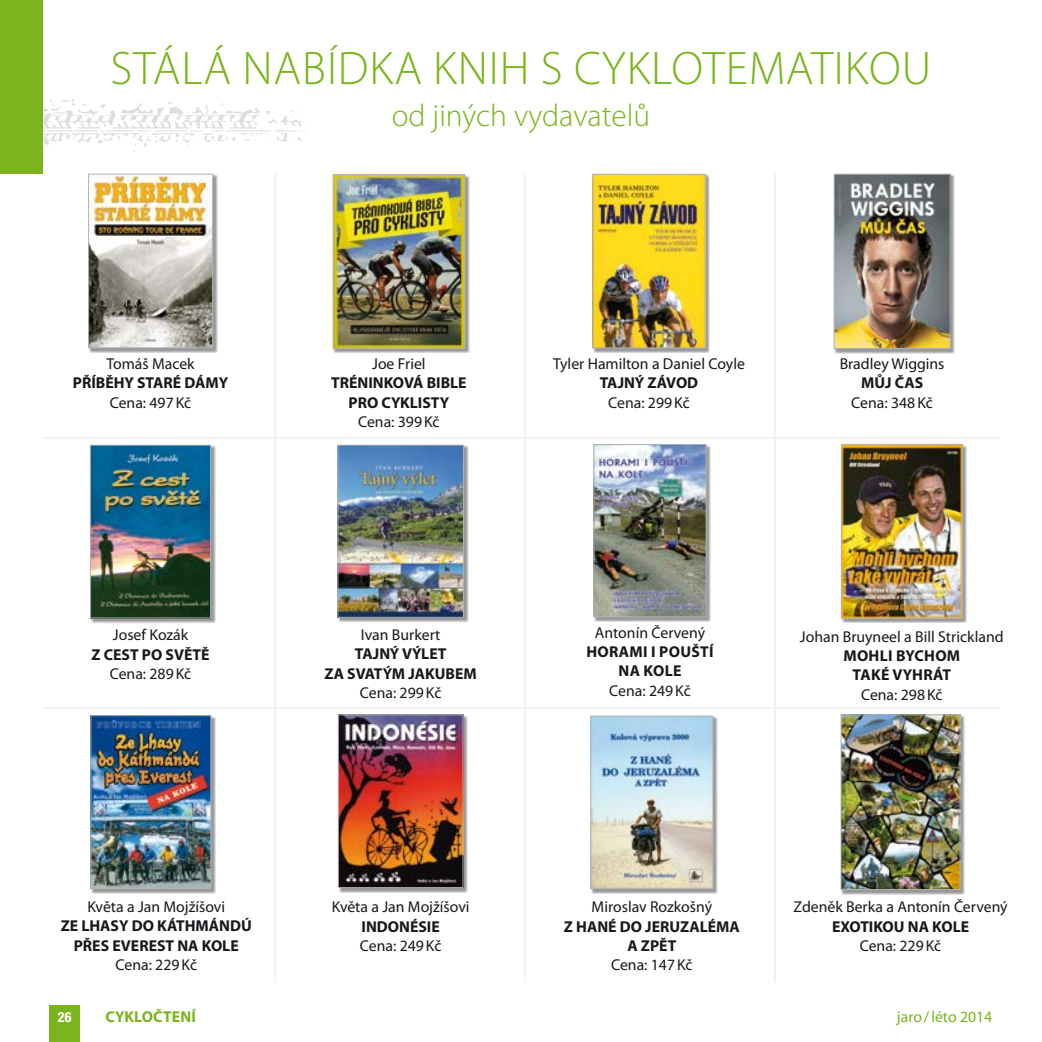
<style>
.page{position:relative;width:1042px;height:1042px;background:#fff}
.page>*{position:absolute;margin:0;border:0;box-sizing:border-box;transform-origin:0 0}
.t1{font:300 47.25px "Myriad Pro";letter-spacing:.02em;color:#7ab51d}
.t2{font:300 31.5px "Myriad Pro";color:#7ab51d}
.t3{font:15.75px "Myriad Pro";color:#1a171c}
.t4{font:700 15.75px/19.2px "Myriad Pro";color:#1a171c;text-align:center}
.t5{font:700 15.75px/19.2px "Myriad Pro";letter-spacing:.02em;color:#1a171c;text-align:center}
.t6{font:15.75px "Myriad Pro";color:#7ab51d}
.t7{font:700 15.75px "Myriad Pro";letter-spacing:.01em;color:#7ab51d}
.t8{font:700 condensed 14px "Helvetica Neue LT Pro";color:#fff}
</style>
<div class="page">
<svg style="left:42px;top:99px;width:266px;height:53px"></svg>
<div style="left:0;top:0;width:42px;height:174px;background:#7ab51d"></div>
<hr style="left:42px;top:437px;width:958px;height:2px;background:#f2f1f1">
<div style="left:91px;top:715px;width:125px;height:178px;background:#1a171c;opacity:.45"></div>
<img style="left:92px;top:717px;width:117px;height:170px">
<div style="left:90px;top:715px;width:121px;height:174px;border:1px solid #b1b3b4"></div>
<div style="left:90px;top:445px;width:126px;height:178px;background:#1a171c;opacity:.45"></div>
<img style="left:92px;top:447px;width:117px;height:169px">
<div style="left:90px;top:445px;width:121px;height:173px;border:1px solid #b1b3b4"></div>
<div style="left:338px;top:714px;width:130px;height:179px;background:#1a171c;opacity:.45"></div>
<img style="left:340px;top:716px;width:121px;height:170px">
<div style="left:338px;top:714px;width:125px;height:174px;border:1px solid #b1b3b4"></div>
<div style="left:590px;top:716px;width:128px;height:177px;background:#1a171c;opacity:.45"></div>
<img style="left:592px;top:717px;width:119px;height:170px">
<div style="left:590px;top:715px;width:123px;height:174px;border:1px solid #b1b3b4"></div>
<hr style="left:274px;top:174px;width:2px;height:808px;background:#f2f1f1">
<hr style="left:524px;top:174px;width:2px;height:808px;background:#f2f1f1">
<hr style="left:774px;top:174px;width:2px;height:808px;background:#f2f1f1">
<div style="left:841px;top:714px;width:124px;height:181px;background:#1a171c;opacity:.45"></div>
<img style="left:842px;top:716px;width:116px;height:172px">
<div style="left:840px;top:714px;width:120px;height:176px;border:1px solid #b1b3b4"></div>
<hr style="left:42px;top:707px;width:958px;height:2px;background:#f2f1f1">
<div style="left:338px;top:445px;width:131px;height:177px;background:#1a171c;opacity:.45"></div>
<img style="left:339px;top:447px;width:123px;height:169px">
<div style="left:337px;top:445px;width:127px;height:173px;border:1px solid #b1b3b4"></div>
<div style="left:594px;top:444px;width:117px;height:178px;background:#1a171c;opacity:.45"></div>
<img style="left:595px;top:446px;width:109px;height:169px">
<div style="left:593px;top:444px;width:113px;height:173px;border:1px solid #b1b3b4"></div>
<div style="left:841px;top:444px;width:126px;height:179px;background:#1a171c;opacity:.45"></div>
<img style="left:843px;top:446px;width:117px;height:170px">
<div style="left:841px;top:444px;width:121px;height:174px;border:1px solid #b1b3b4"></div>
<div style="left:88px;top:174px;width:130px;height:179px;background:#1a171c;opacity:.45"></div>
<img style="left:90px;top:176px;width:121px;height:170px">
<div style="left:88px;top:174px;width:125px;height:174px;border:1px solid #b1b3b4"></div>
<div style="left:593px;top:174px;width:117px;height:179px;background:#1a171c;opacity:.45"></div>
<img style="left:594px;top:176px;width:109px;height:170px">
<div style="left:592px;top:174px;width:113px;height:174px;border:1px solid #b1b3b4"></div>
<div style="left:834px;top:174px;width:121px;height:180px;background:#1a171c;opacity:.45"></div>
<img style="left:836px;top:176px;width:112px;height:171px">
<div style="left:834px;top:174px;width:116px;height:175px;border:1px solid #b1b3b4"></div>
<div style="left:333px;top:174px;width:137px;height:179px;background:#1a171c;opacity:.45"></div>
<img style="left:335px;top:176px;width:128px;height:170px">
<div style="left:333px;top:174px;width:132px;height:174px;border:1px solid #b1b3b4"></div>
<div style="left:50px;top:1005px;width:30px;height:37px;background:#7ab51d"></div>
<h1 class="t1" style="left:111px;top:39px;width:822px">STÁLÁ NABÍDKA KNIH S CYKLOTEMATIKOU</h1>
<h2 class="t2" style="left:392px;top:96px;width:260px">od jiných vydavatelů</h2>
<p class="t3" style="left:106px;top:355px;width:90px">Tomáš Macek</p>
<p class="t4" style="left:73px;top:374px;width:157px">PŘÍBĚHY STARÉ DÁMY</p>
<p class="t3" style="left:110px;top:394px;width:83px">Cena: 497Kč</p>
<p class="t3" style="left:113px;top:626px;width:77px">Josef Kozák</p>
<p class="t4" style="left:92px;top:645px;width:120px">Z CEST PO SVĚTĚ</p>
<p class="t3" style="left:110px;top:665px;width:83px">Cena: 289Kč</p>
<p class="t3" style="left:372px;top:355px;width:55px">Joe Friel</p>
<p class="t4" style="left:331px;top:374px;width:137px">TRÉNINKOVÁ BIBLE<br>PRO CYKLISTY</p>
<p class="t3" style="left:358px;top:413px;width:83px">Cena: 399Kč</p>
<p class="t3" style="left:553px;top:355px;width:193px">Tyler Hamilton a Daniel Coyle</p>
<p class="t4" style="left:600px;top:374px;width:100px">TAJNÝ ZÁVOD</p>
<p class="t3" style="left:608px;top:394px;width:83px">Cena: 299Kč</p>
<p class="t3" style="left:839px;top:355px;width:106px">Bradley Wiggins</p>
<p class="t4" style="left:861px;top:374px;width:64px">MŮJ ČAS</p>
<p class="t3" style="left:851px;top:394px;width:83px">Cena: 348Kč</p>
<p class="t3" style="left:361px;top:626px;width:81px">Ivan Burkert</p>
<p class="t4" style="left:324px;top:644px;width:154px">TAJNÝ VÝLET<br>ZA SVATÝM JAKUBEM</p>
<p class="t3" style="left:360px;top:684px;width:83px">Cena: 299Kč</p>
<p class="t3" style="left:595px;top:624px;width:112px">Antonín Červený</p>
<p class="t5" style="left:586px;top:642px;width:129px">HORAMI I POUŠTÍ<br>NA KOLE</p>
<p class="t3" style="left:609px;top:682px;width:83px">Cena: 249Kč</p>
<p class="t3" style="left:800px;top:628px;width:205px">Johan Bruyneel a Bill Strickland</p>
<p class="t5" style="left:843px;top:646px;width:118px">MOHLI BYCHOM<br>TAKÉ VYHRÁT</p>
<p class="t3" style="left:861px;top:686px;width:83px">Cena: 298Kč</p>
<p class="t3" style="left:87px;top:898px;width:139px">Květa a Jan Mojžíšovi</p>
<p class="t4" style="left:61px;top:917px;width:193px">ZE LHASY DO KÁTHMÁNDÚ<br>PŘES EVEREST NA KOLE</p>
<p class="t3" style="left:115px;top:956px;width:83px">Cena: 229Kč</p>
<p class="t3" style="left:332px;top:898px;width:139px">Květa a Jan Mojžíšovi</p>
<p class="t4" style="left:361px;top:917px;width:80px">INDONÉSIE</p>
<p class="t3" style="left:360px;top:937px;width:83px">Cena: 249Kč</p>
<p class="t3" style="left:591px;top:898px;width:122px">Miroslav Rozkošný</p>
<p class="t4" style="left:564px;top:917px;width:177px">Z HANÉ DO JERUZALÉMA<br>A ZPĚT</p>
<p class="t3" style="left:611px;top:956px;width:83px">Cena: 147Kč</p>
<p class="t3" style="left:793px;top:898px;width:216px">Zdeněk Berka a Antonín Červený</p>
<p class="t4" style="left:832px;top:917px;width:139px">EXOTIKOU NA KOLE</p>
<p class="t3" style="left:860px;top:937px;width:83px">Cena: 229Kč</p>
<p class="t8" style="left:58px;top:1009px;width:15px">26</p>
<p class="t7" style="left:105px;top:1008px;width:92px">CYKLOČTENÍ</p>
<p class="t6" style="left:897px;top:1008px;width:97px">jaro/léto 2014</p>
</div>
